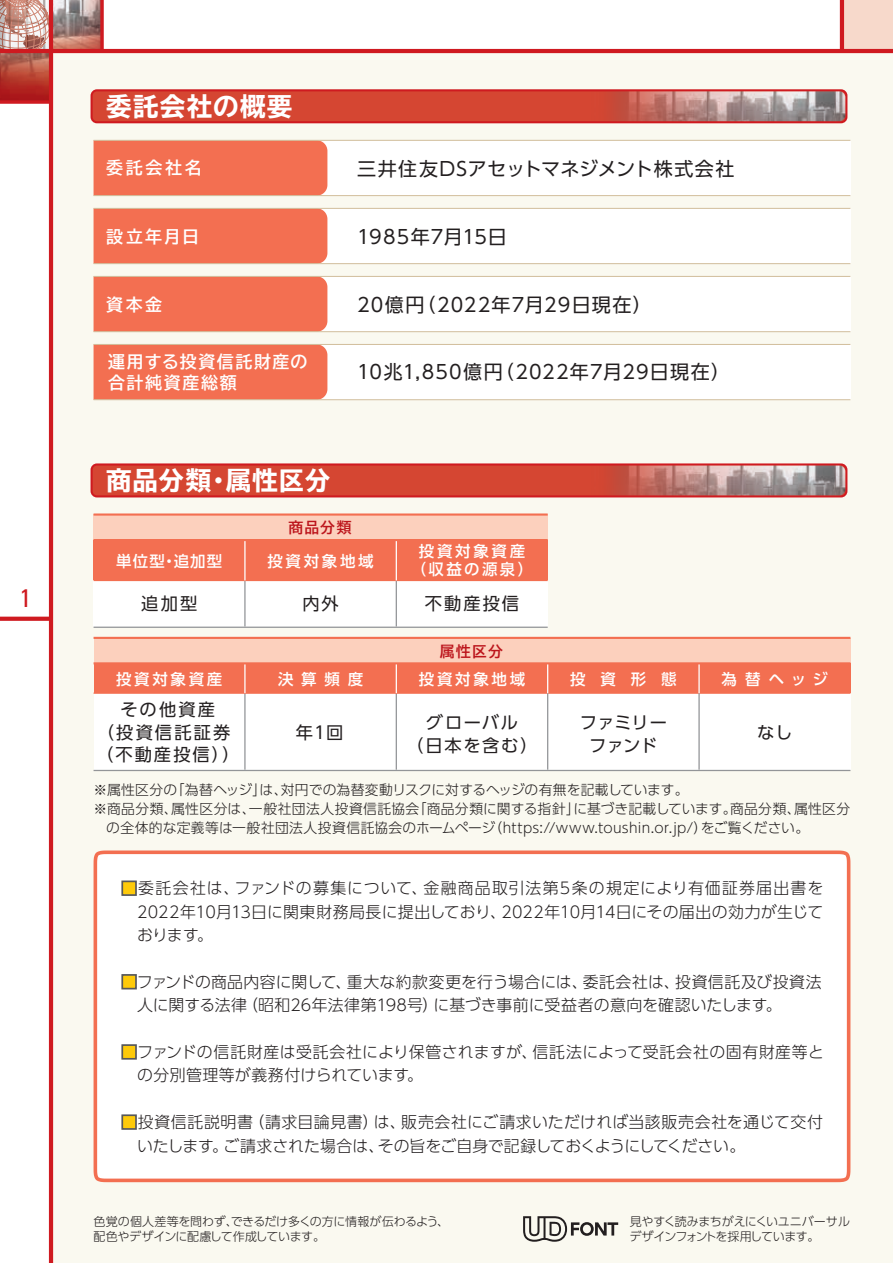
<style>
.page{position:relative;width:893px;height:1263px;background:#fff}
.page>*{position:absolute;margin:0;border:0;box-sizing:border-box;transform-origin:0 0}
.t1{font:700 expanded 25.5px "TBUD Go Std";letter-spacing:.045em;color:#fff}
.t2{font:condensed 25.5px "Univers";color:#cf1a20}
.t3{font:19.05px "UD Shin Go Pro";letter-spacing:.055em;color:#231f20}
.t4{font:19.05px "UD Shin Go Pro";letter-spacing:.03em;color:#231f20}
.t5{font:19.05px "UD Shin Go Pro";letter-spacing:.035em;color:#231f20}
.t6{font:17.25px/22.5px "UD Shin Go Pro";letter-spacing:.105em;color:#231f20;text-align:center}
.t7{font:17.25px/22.5px "UD Shin Go Pro";letter-spacing:-.01em;color:#231f20;text-align:center}
.t8{font:700 16.95px/21.3px "TBUD Go Std";letter-spacing:.105em;color:#fff}
.t9{font:300 15.9px/23.4px "UD Shin Go Pro";letter-spacing:.015em;color:#231f20}
.t10{font:500 15.45px/18.1px "UD Shin Go Pro";letter-spacing:.175em;color:#fff;text-align:center}
.t11{font:700 14.85px "TBUD Go Std";letter-spacing:.075em;color:#bc151c}
.t12{font:300 13.8px "UD Shin Go Pro";letter-spacing:.02em;color:#231f20}
.t13{font:300 13.8px "UD Shin Go Pro";color:#231f20}
.t14{font:300 12px/14.9px "UD Shin Go Pro";letter-spacing:-.025em;color:#231f20}
.s1{color:#feca0a}
</style>
<div class="page">
<img style="left:53px;top:0;width:47px;height:49px">
<svg style="left:0;top:0;width:49px;height:49px"></svg>
<img style="left:0;top:53px;width:49px;height:47px">
<div style="left:842px;top:0;width:51px;height:51px;background:#f7d9cb"></div>
<svg style="left:0;top:617px;width:49px;height:4px"></svg>
<div style="left:51px;top:51px;width:842px;height:1212px;background:#faf9f0"></div>
<hr style="left:49px;top:0;width:4px;height:1263px;background:#cf1a20">
<hr style="left:0;top:49px;width:893px;height:4px;background:#cf1a20">
<svg style="left:0;top:100px;width:49px;height:4px"></svg>
<svg style="left:100px;top:0;width:4px;height:49px"></svg>
<hr style="left:840px;top:0;width:4px;height:51px;background:#cf1a20">
<svg style="left:523px;top:1216px;width:95px;height:26px"></svg>
<div style="left:234px;top:208px;width:616px;height:56px;background:#fff"></div>
<div style="left:234px;top:276px;width:616px;height:56px;background:#fff"></div>
<div style="left:234px;top:344px;width:616px;height:56px;background:#fff"></div>
<div style="left:234px;top:140px;width:616px;height:56px;background:#fff"></div>
<div style="left:94px;top:141px;width:233px;height:54px;background:#f36f51"></div>
<div style="left:94px;top:209px;width:233px;height:54px;background:#f36f51"></div>
<div style="left:94px;top:277px;width:233px;height:54px;background:#f36f51"></div>
<div style="left:94px;top:345px;width:233px;height:54px;background:#f36f51"></div>
<div style="left:94px;top:638px;width:756px;height:25px;background:#fcd0bd"></div>
<div style="left:94px;top:514px;width:454px;height:26px;background:#fcd0bd"></div>
<div style="left:94px;top:663px;width:756px;height:30px;background:#f36f51"></div>
<div style="left:94px;top:693px;width:756px;height:77px;background:#fff"></div>
<hr style="left:94px;top:770px;width:756px;height:1px;background:#939598">
<hr style="left:244px;top:693px;width:2px;height:77px;background:#939598">
<hr style="left:396px;top:693px;width:1px;height:77px;background:#939598">
<hr style="left:94px;top:692px;width:756px;height:2px;background:#f36f51">
<hr style="left:244px;top:663px;width:2px;height:30px;background:#fff">
<hr style="left:396px;top:663px;width:1px;height:30px;background:#fff">
<hr style="left:547px;top:693px;width:1px;height:77px;background:#939598">
<hr style="left:547px;top:663px;width:1px;height:30px;background:#fff">
<hr style="left:698px;top:693px;width:2px;height:77px;background:#939598">
<hr style="left:698px;top:663px;width:2px;height:30px;background:#fff">
<div style="left:94px;top:540px;width:454px;height:40px;background:#f36f51"></div>
<div style="left:94px;top:580px;width:454px;height:47px;background:#fff"></div>
<hr style="left:94px;top:627px;width:454px;height:1px;background:#939598">
<hr style="left:244px;top:580px;width:2px;height:46px;background:#939598">
<hr style="left:396px;top:580px;width:1px;height:46px;background:#939598">
<hr style="left:94px;top:580px;width:454px;height:1px;background:#f36f51">
<hr style="left:244px;top:540px;width:2px;height:40px;background:#fff">
<hr style="left:396px;top:540px;width:1px;height:40px;background:#fff">
<hr style="left:94px;top:195px;width:756px;height:1px;background:#d1bd9b">
<hr style="left:94px;top:140px;width:756px;height:1px;background:#d1bd9b">
<hr style="left:94px;top:263px;width:756px;height:1px;background:#d1bd9b">
<hr style="left:94px;top:208px;width:756px;height:1px;background:#d1bd9b">
<hr style="left:94px;top:331px;width:756px;height:1px;background:#d1bd9b">
<hr style="left:94px;top:276px;width:756px;height:1px;background:#d1bd9b">
<hr style="left:94px;top:399px;width:756px;height:1px;background:#d1bd9b">
<hr style="left:94px;top:344px;width:756px;height:1px;background:#d1bd9b">
<hr style="left:94px;top:513px;width:454px;height:3px;background:#f36f51">
<hr style="left:94px;top:637px;width:756px;height:2px;background:#f36f51">
<svg style="left:91px;top:463px;width:756px;height:34px;background:#d44333"></svg>
<img style="left:591px;top:466px;width:254px;height:29px">
<svg style="left:91px;top:89px;width:756px;height:34px;background:#d44131"></svg>
<img style="left:591px;top:91px;width:254px;height:30px">
<div style="left:94px;top:850px;width:756px;height:332px;background:#fff"></div>
<div style="left:121px;top:880px;width:16px;height:16px;border:2px solid #57585a"></div>
<div style="left:121px;top:974px;width:16px;height:15px;border:2px solid #57585a"></div>
<div style="left:121px;top:1044px;width:16px;height:16px;border:2px solid #57585a"></div>
<div style="left:121px;top:1114px;width:16px;height:16px;border:2px solid #57585a"></div>
<hr style="left:94px;top:662px;width:756px;height:2px;background:#f36f51">
<hr style="left:94px;top:539px;width:454px;height:2px;background:#f36f51">
<hr style="left:892px;top:0;width:1px;height:51px;background:#f3c3b0">
<h1 class="t2" style="left:20px;top:582px;width:13px">1</h1>
<h1 class="t1" style="left:106px;top:92px;width:187px">委託会社の概要</h1>
<p class="t8" style="left:106px;top:158px;width:97px">委託会社名</p>
<p class="t8" style="left:106px;top:226px;width:94px">設立年月日</p>
<p class="t8" style="left:106px;top:294px;width:57px">資本金</p>
<p class="t8" style="left:108px;top:351px;width:201px">運用する投資信託財産の合計純資産総額</p>
<p class="t4" style="left:357px;top:153px;width:379px">三井住友DSアセットマネジメント株式会社</p>
<p class="t5" style="left:357px;top:221px;width:151px">1985年7月15日</p>
<p class="t3" style="left:357px;top:289px;width:296px">20億円（2022年7月29日現在）</p>
<p class="t3" style="left:357px;top:356px;width:375px">10兆1,850億円（2022年7月29日現在）</p>
<h1 class="t1" style="left:106px;top:466px;width:225px">商品分類・属性区分</h1>
<p class="t10" style="left:116px;top:552px;width:108px">単位型・追加型</p>
<p class="t6" style="left:141px;top:592px;width:58px">追加型</p>
<p class="t10" style="left:116px;top:670px;width:108px">投資対象資産</p>
<p class="t6" style="left:96px;top:698px;width:145px">その他資産<br>（投資信託証券（不動産投信））</p>
<p class="t11" style="left:288px;top:515px;width:65px">商品分類</p>
<p class="t10" style="left:267px;top:552px;width:108px">投資対象地域</p>
<p class="t6" style="left:302px;top:592px;width:38px">内外</p>
<p class="t10" style="left:278px;top:670px;width:87px">決算頻度</p>
<p class="t6" style="left:296px;top:720px;width:49px">年1回</p>
<p class="t10" style="left:411px;top:542px;width:124px">投資対象資産（収益の源泉）</p>
<p class="t6" style="left:425px;top:592px;width:96px">不動産投信</p>
<p class="t11" style="left:440px;top:639px;width:64px">属性区分</p>
<p class="t10" style="left:419px;top:670px;width:108px">投資対象地域</p>
<p class="t10" style="left:570px;top:670px;width:108px">投資形態</p>
<p class="t10" style="left:722px;top:670px;width:108px">為替ヘッジ</p>
<p class="t7" style="left:580px;top:711px;width:89px">ファミリーファンド</p>
<p class="t6" style="left:757px;top:720px;width:37px">なし</p>
<p class="t6" style="left:406px;top:711px;width:133px">グローバル<br>（日本を含む）</p>
<p class="t13" style="left:94px;top:778px;width:597px">※属性区分の「為替ヘッジ」は、対円での為替変動リスクに対するヘッジの有無を記載しています。</p>
<p class="t12" style="left:94px;top:797px;width:758px">※商品分類、属性区分は、一般社団法人投資信託協会「商品分類に関する指針」に基づき記載しています。商品分類、属性区分</p>
<p class="t12" style="left:106px;top:816px;width:704px">の全体的な定義等は一般社団法人投資信託協会のホームページ（https://www.toushin.or.jp/）をご覧ください。</p>
<p class="t9" style="left:137px;top:876px;width:688px;text-align:justify;text-indent:-16px"><span class="s1">■</span>委託会社は、ファンドの募集について、金融商品取引法第5条の規定により有価証券届出書を2022年10月13日に関東財務局長に提出しており、2022年10月14日にその届出の効力が生じております。</p>
<p class="t9" style="left:137px;top:969px;width:686px;text-indent:-16px"><span class="s1">■</span>ファンドの商品内容に関して、重大な約款変更を行う場合には、委託会社は、投資信託及び投資法人に関する法律（昭和26年法律第198号）に基づき事前に受益者の意向を確認いたします。</p>
<p class="t9" style="left:137px;top:1040px;width:688px;text-indent:-16px"><span class="s1">■</span>ファンドの信託財産は受託会社により保管されますが、信託法によって受託会社の固有財産等との分別管理等が義務付けられています。</p>
<p class="t9" style="left:137px;top:1110px;width:688px;text-indent:-16px"><span class="s1">■</span>投資信託説明書（請求目論見書）は、販売会社にご請求いただければ当該販売会社を通じて交付いたします。ご請求された場合は、その旨をご自身で記録しておくようにしてください。</p>
<p class="t14" style="left:93px;top:1213px;width:357px">色覚の個人差等を問わず、できるだけ多くの方に情報が伝わるよう、配色やデザインに配慮して作成しています。</p>
<p class="t14" style="left:629px;top:1213px;width:222px">見やすく読みまちがえにくいユニバーサルデザインフォントを採用しています。</p>
</div>
